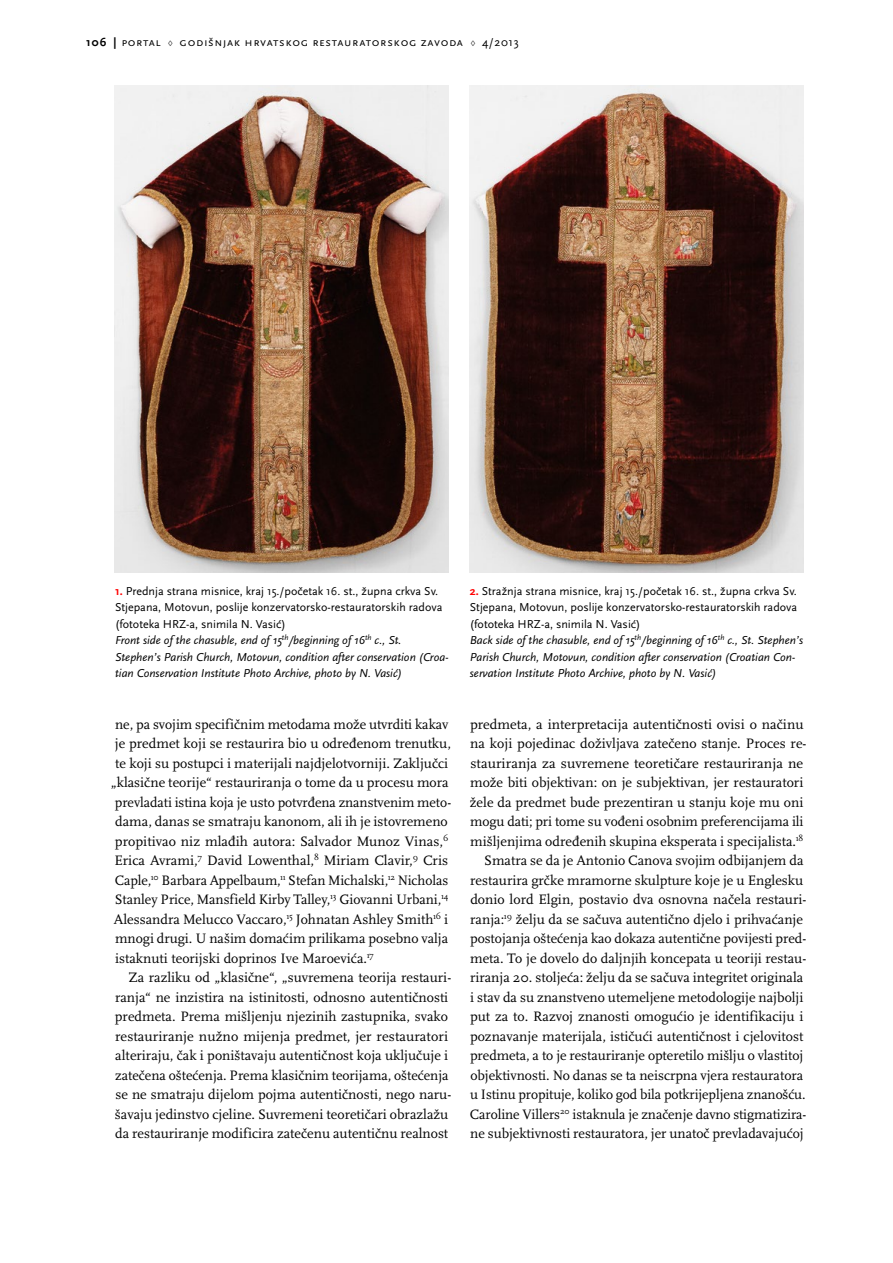
<style>
.page{position:relative;width:893px;height:1263px;background:#fff}
.page>*{position:absolute;margin:0;border:0;box-sizing:border-box;transform-origin:0 0}
.t1{font:14.25px/19.5px "Scala Pro";color:#000;text-align:right}
.t2{font:italic 12px/16.5px "Scala Sans Pro";color:#000}
.t3{font:12px "Scala Sans Pro";letter-spacing:.05em;color:#000}
.s1{font-weight:700}
.s2{font-family:"Scala Pro"}
.s3{font-weight:700;font-style:normal;color:#f00}
.s4{font-style:normal}
</style>
<div class="page">
<img style="left:470px;top:85px;width:334px;height:488px">
<img style="left:115px;top:85px;width:334px;height:488px">
<p class="t3" style="left:86px;top:35px;width:434px"><span class="s1">106 |</span> portal <span class="s2">♢</span> Godišnjak Hrvatskog restauratorskog zavoda <span class="s2">♢</span> 4/2013</p>
<p class="t2" style="left:115px;top:582px;width:335px"><span class="s3">1.</span> <span class="s4">Prednja strana misnice, kraj 15./početak 16. st., župna crkva Sv.<br>Stjepana, Motovun, poslije konzervatorsko-restauratorskih radova (fototeka HRZ-a, snimila N. Vasić)<br></span>Front side of the chasuble, end of 15<sup>th</sup>/beginning of 16<sup>th</sup> c., St.<br>Stephen’s Parish Church, Motovun, condition after conservation (Croa&shy;tian Conservation Institute Photo Archive, photo by N. Vasić)</p>
<p class="t1" style="left:115px;top:714px;width:335px">ne, pa svojim specifičnim metodama može utvrditi kakav</p>
<p class="t1" style="left:115px;top:734px;width:337px">je predmet koji se restaurira bio u određenom trenutku,</p>
<p class="t1" style="left:115px;top:753px;width:335px">te koji su postupci i materijali najdjelotvorniji. Zaključci</p>
<p class="t1" style="left:111px;top:773px;width:339px">„klasične teorije“ restauriranja o tome da u procesu mora</p>
<p class="t1" style="left:115px;top:792px;width:338px">prevladati istina koja je usto potvrđena znanstvenim meto-</p>
<p class="t1" style="left:115px;top:812px;width:334px">dama, danas se smatraju kanonom, ali ih je istovremeno</p>
<p class="t1" style="left:115px;top:831px;width:335px">propitivao niz mlađih autora: Salvador Munoz Vinas,<sup>6</sup></p>
<p class="t1" style="left:114px;top:851px;width:335px">Erica Avrami,<sup>7</sup> David Lowenthal,<sup>8</sup> Miriam Clavir,<sup>9</sup> Cris</p>
<p class="t1" style="left:115px;top:870px;width:335px">Caple,<sup>10</sup> Barbara Appelbaum,<sup>11</sup> Stefan Michalski,<sup>12</sup> Nicholas</p>
<p class="t1" style="left:115px;top:890px;width:335px">Stanley Price, Mansfield Kirby Talley,<sup>13</sup> Giovanni Urbani,<sup>14</sup></p>
<p class="t1" style="left:114px;top:909px;width:336px">Alessandra Melucco Vaccaro,<sup>15</sup> Johnatan Ashley Smith<sup>16</sup> i</p>
<p class="t1" style="left:115px;top:929px;width:335px">mnogi drugi. U našim domaćim prilikama posebno valja</p>
<p class="t1" style="left:115px;top:948px;width:260px">istaknuti teorijski doprinos Ive Maroevića.<sup>17</sup></p>
<p class="t1" style="left:129px;top:968px;width:324px">Za razliku od „klasične“, „suvremena teorija restauri-</p>
<p class="t1" style="left:115px;top:987px;width:335px">ranja“ ne inzistira na istinitosti, odnosno autentičnosti</p>
<p class="t1" style="left:115px;top:1007px;width:335px">predmeta. Prema mišljenju njezinih zastupnika, svako</p>
<p class="t1" style="left:115px;top:1026px;width:334px">restauriranje nužno mijenja predmet, jer restauratori</p>
<p class="t1" style="left:115px;top:1046px;width:335px">alteriraju, čak i poništavaju autentičnost koja uključuje i</p>
<p class="t1" style="left:115px;top:1065px;width:335px">zatečena oštećenja. Prema klasičnim teorijama, oštećenja</p>
<p class="t1" style="left:115px;top:1085px;width:337px">se ne smatraju dijelom pojma autentičnosti, nego naru-</p>
<p class="t1" style="left:115px;top:1104px;width:335px">šavaju jedinstvo cjeline. Suvremeni teoretičari obrazlažu</p>
<p class="t1" style="left:115px;top:1124px;width:334px">da restauriranje modificira zatečenu autentičnu realnost</p>
<p class="t2" style="left:470px;top:582px;width:335px"><span class="s3">2.</span> <span class="s4">Stražnja strana misnice, kraj 15./početak 16. st., župna crkva Sv.<br>Stjepana, Motovun, poslije konzervatorsko-restauratorskih radova (fototeka HRZ-a, snimila N. Vasić)<br></span>Back side of the chasuble, end of 15<sup>th</sup>/beginning of 16<sup>th</sup> c., St. Stephen’s Parish Church, Motovun, condition after conservation (Croatian Con&shy;servation Institute Photo Archive, photo by N. Vasić)</p>
<p class="t1" style="left:470px;top:714px;width:338px">predmeta, a interpretacija autentičnosti ovisi o načinu na koji pojedinac doživljava zatečeno stanje. Proces re&shy;stauriranja za suvremene teoretičare restauriranja ne može biti objektivan: on je subjektivan, jer restauratori žele da predmet bude prezentiran u stanju koje mu oni mogu dati; pri tome su vođeni osobnim preferencijama ili mišljenjima određenih skupina eksperata i specijalista.<sup>18<br></sup>Smatra se da je Antonio Canova svojim odbijanjem da restaurira grčke mramorne skulpture koje je u Englesku donio lord Elgin, postavio dva osnovna načela restauri&shy;ranja:<sup>19</sup> želju da se sačuva autentično djelo i prihvaćanje postojanja oštećenja kao dokaza autentične povijesti pred&shy;meta. To je dovelo do daljnjih koncepata u teoriji restau&shy;riranja 20. stoljeća: želju da se sačuva integritet originala i stav da su znanstveno utemeljene metodologije najbolji put za to. Razvoj znanosti omogućio je identifikaciju i poznavanje materijala, ističući autentičnost i cjelovitost predmeta, a to je restauriranje opteretilo mišlju o vlastitoj objektivnosti. No danas se ta neiscrpna vjera restauratora u Istinu propituje, koliko god bila potkrijepljena znanošću.<br>Caroline Villers<sup>20</sup> istaknula je značenje davno stigmatizira&shy;ne subjektivnosti restauratora, jer unatoč prevladavajućoj</p>
</div>
